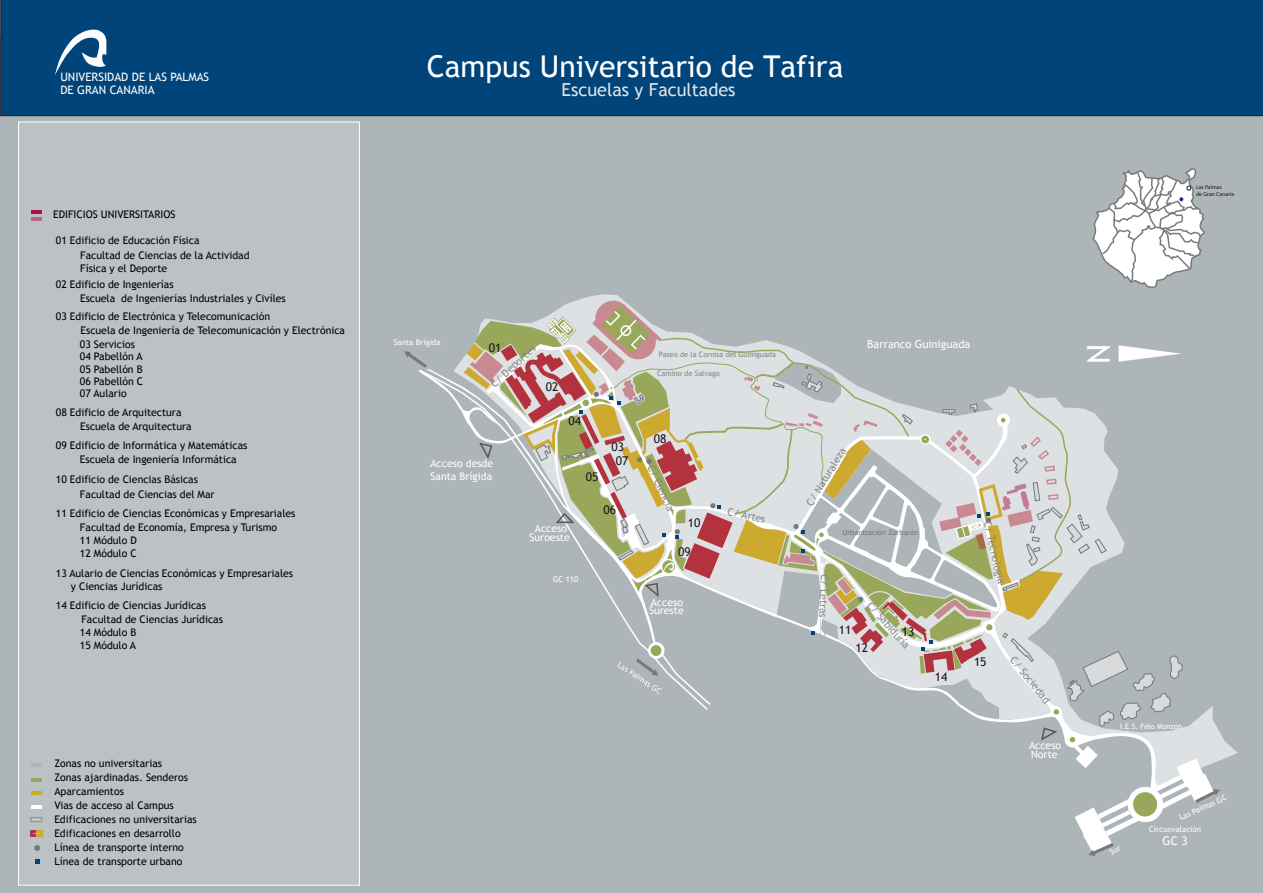
<style>
.page{position:relative;width:1263px;height:893px;background:#fff}
.page>*{position:absolute;margin:0;border:0;box-sizing:border-box;transform-origin:0 0}
.t1{font:31.5px "Trebuchet MS";color:#fff}
.t2{font:30px "Trebuchet MS";color:#fff}
.t3{font:18px "Trebuchet MS";color:#e1e3e5}
.t4{font:12px "Trebuchet MS";color:#1a171c}
.t5{font:12px "Trebuchet MS";color:#fff}
.t6{font:11.7px/13.4px "Trebuchet MS";color:#fff}
.t7{font:11.1px "Trebuchet MS";color:#fff}
.t8{font:10.5px/14.1px "Trebuchet MS";color:#000}
.t9{font:10.5px "Trebuchet MS";color:#87888a}
.t10{font:10.5px/9.3px "Trebuchet MS";color:#fff}
.t11{font:7.95px "Trebuchet MS";color:#fff}
.t12{font:7.5px "Trebuchet MS";color:#848686}
.t13{font:7.5px "Trebuchet MS";color:#767779}
.t14{font:7.5px "Trebuchet MS";color:#fff}
.t15{font:5.7px/6.9px "Myriad";color:#1a171c}
</style>
<div class="page">
<div style="left:0;top:35px;width:1263px;height:858px;background:#adb5b9"></div>
<div style="left:18px;top:122px;width:342px;height:763px;background:#bbc1c5;border:1px solid #fff"></div>
<hr style="left:31px;top:210px;width:11px;height:4px;background:#ad1343">
<hr style="left:31px;top:217px;width:11px;height:4px;background:#b46a84">
<svg style="left:31px;top:791px;width:11px;height:3px"></svg>
<svg style="left:31px;top:778px;width:11px;height:3px"></svg>
<hr style="left:31px;top:805px;width:11px;height:4px;background:#fff">
<div style="left:30px;top:830px;width:8px;height:7px;border:3px solid #b3323d"></div>
<div style="left:35px;top:830px;width:8px;height:7px;border:3px solid #cdaa2f"></div>
<svg style="left:30px;top:817px;width:12px;height:5px"></svg>
<hr style="left:31px;top:763px;width:11px;height:4px;background:#adb5b9">
<div style="left:1px;top:0;width:1262px;height:116px;background:#00447a"></div>
<svg style="left:34px;top:845px;width:6px;height:6px"></svg>
<svg style="left:35px;top:859px;width:4px;height:5px"></svg>
<svg style="left:1092px;top:168px;width:113px;height:120px"></svg>
<svg style="left:55px;top:27px;width:52px;height:48px;background:#44769d"></svg>
<svg style="left:404px;top:301px;width:834px;height:555px"></svg>
<p class="t6" style="left:60px;top:70px;width:150px">UNIVERSIDAD DE LAS PALMAS<br>DE GRAN CANARIA</p>
<p class="t8" style="left:53px;top:207px;width:124px">EDIFICIOS UNIVERSITARIOS</p>
<p class="t8" style="left:80px;top:234px;width:171px;line-height:14.5px;text-indent:-24px">01 Edificio de Educación Física<br>Facultad de Ciencias de la Actividad</p>
<p class="t8" style="left:56px;top:260px;width:119px;line-height:16.8px;text-indent:24px">Física y el Deporte<br>02 Edificio de Ingenierías</p>
<p class="t8" style="left:56px;top:290px;width:231px;line-height:17.2px;text-indent:24px">Escuela de Ingenierías Industriales y Civíles<br>03 Edificio de Electrónica y Telecomunicación</p>
<p class="t8" style="left:80px;top:323px;width:267px">Escuela de Ingeniería de Telecomunicación y Electrónica<br>03 Servicios</p>
<p class="t8" style="left:80px;top:350px;width:64px;line-height:13px">04 Pabellón A<br>05 Pabellón B</p>
<p class="t8" style="left:80px;top:406px;width:113px;text-indent:-24px">08 Edificio de Arquitectura<br>Escuela de Arquitectura</p>
<p class="t8" style="left:80px;top:439px;width:169px;text-indent:-24px">09 Edificio de Informática y Matemáticas<br>Escuela de Ingeniería Informática</p>
<p class="t8" style="left:80px;top:473px;width:136px;text-indent:-24px">10 Edificio de Ciencias Básicas<br>Facultad de Ciencias del Mar</p>
<p class="t8" style="left:56px;top:507px;width:241px">11 Edificio de Ciencias Económicas y Empresariales</p>
<p class="t8" style="left:80px;top:375px;width:65px;line-height:12.5px">06 Pabellón C<br>07 Aulario</p>
<p class="t8" style="left:80px;top:521px;width:199px;line-height:12.9px">Facultad de Economía, Empresa y Turismo<br>11 Módulo D<br>12 Módulo C</p>
<p class="t8" style="left:71px;top:567px;width:224px;line-height:12.6px;text-indent:-15px">13 Aulario de Ciencias Económicas y Empresariales y Ciencias Jurídicas</p>
<p class="t8" style="left:81px;top:599px;width:143px;text-indent:-26px">14 Edificio de Ciencias Jurídicas<br>Facultad de Ciencias Jurídicas</p>
<p class="t8" style="left:80px;top:626px;width:58px;line-height:13px">14 Módulo B<br>15 Módulo A</p>
<p class="t8" style="left:54px;top:756px;width:109px">Zonas no universitarias</p>
<p class="t8" style="left:54px;top:784px;width:121px">Aparcamientos<br>Vias de acceso al Campus</p>
<p class="t8" style="left:54px;top:770px;width:135px">Zonas ajardinadas. Senderos</p>
<p class="t8" style="left:54px;top:813px;width:144px">Edificaciones no universitarias<br>Edificaciones en desarrollo<br>Línea de transporte interno<br>Línea de transporte urbano</p>
<h2 class="t2" style="left:427px;top:48px;width:418px">Campus Universitario de Tafira</h2>
<h3 class="t3" style="left:562px;top:79px;width:175px">Escuelas y Facultades</h3>
<p class="t15" style="left:1196px;top:184px;width:40px">Las Palmas<br>de Gran Canaria</p>
<p class="t11" style="left:394px;top:338px;width:48px">Santa Brígida</p>
<p class="t4" style="left:489px;top:341px;width:14px">01</p>
<p class="t9" style="left:488px;top:381px;width:58px;rotate:-43deg">C/ Deportes</p>
<p class="t4" style="left:546px;top:380px;width:14px">02</p>
<p class="t10" style="left:430px;top:457px;width:64px;line-height:12.6px">Acceso desde<br>Santa Brígida</p>
<p class="t4" style="left:568px;top:414px;width:14px">04</p>
<p class="t4" style="left:586px;top:470px;width:14px">05</p>
<p class="t4" style="left:611px;top:440px;width:14px">03</p>
<p class="t4" style="left:616px;top:454px;width:14px">07</p>
<p class="t4" style="left:604px;top:503px;width:14px">06</p>
<p class="t10" style="left:529px;top:523px;width:42px;text-align:center">Acceso<br>Suroeste</p>
<p class="t11" style="left:553px;top:574px;width:27px">GC 110</p>
<p class="t12" style="left:659px;top:350px;width:119px">Paseo de la Cornisa del Guiniguada</p>
<p class="t12" style="left:657px;top:369px;width:64px">Camino de Salvago</p>
<p class="t4" style="left:654px;top:432px;width:14px">08</p>
<p class="t9" style="left:656px;top:463px;width:51px;rotate:64deg">C/ Ciencia</p>
<p class="t4" style="left:688px;top:516px;width:14px">10</p>
<p class="t4" style="left:678px;top:545px;width:14px">09</p>
<p class="t10" style="left:649px;top:598px;width:36px;line-height:7.8px">Acceso<br>Sureste</p>
<p class="t9" style="left:729px;top:505px;width:40px;rotate:12deg">C/ Artes</p>
<p class="t7" style="left:867px;top:338px;width:105px">Barranco Guiniguada</p>
<h1 class="t1" style="left:1080px;top:364px;width:22px;rotate:-90deg">N</h1>
<p class="t9" style="left:803px;top:501px;width:67px;rotate:-58deg">C/ Naturaleza</p>
<p class="t13" style="left:842px;top:528px;width:78px">Urbanización Zurbarán</p>
<p class="t9" style="left:831px;top:574px;width:45px;rotate:92deg">C/ Letras</p>
<p class="t9" style="left:874px;top:599px;width:60px;rotate:49deg">C/ Sabiduría</p>
<p class="t4" style="left:839px;top:622px;width:14px">11</p>
<p class="t4" style="left:902px;top:624px;width:14px">13</p>
<p class="t4" style="left:855px;top:641px;width:14px">12</p>
<p class="t4" style="left:935px;top:669px;width:14px">14</p>
<p class="t9" style="left:993px;top:520px;width:66px;rotate:77deg">C/ Tecnología</p>
<p class="t4" style="left:974px;top:654px;width:14px">15</p>
<p class="t9" style="left:1017px;top:654px;width:58px;rotate:51deg">C/ Sociedad</p>
<p class="t10" style="left:1029px;top:741px;width:34px">Acceso<br>Norte</p>
<p class="t14" style="left:1120px;top:721px;width:63px">I.E.S. Felo Monzón</p>
<p class="t11" style="left:1178px;top:813px;width:52px;rotate:-24deg">Las Palmas GC</p>
<p class="t11" style="left:1149px;top:825px;width:54px">Circunvalación</p>
<p class="t5" style="left:1162px;top:834px;width:27px">GC 3</p>
</div>
